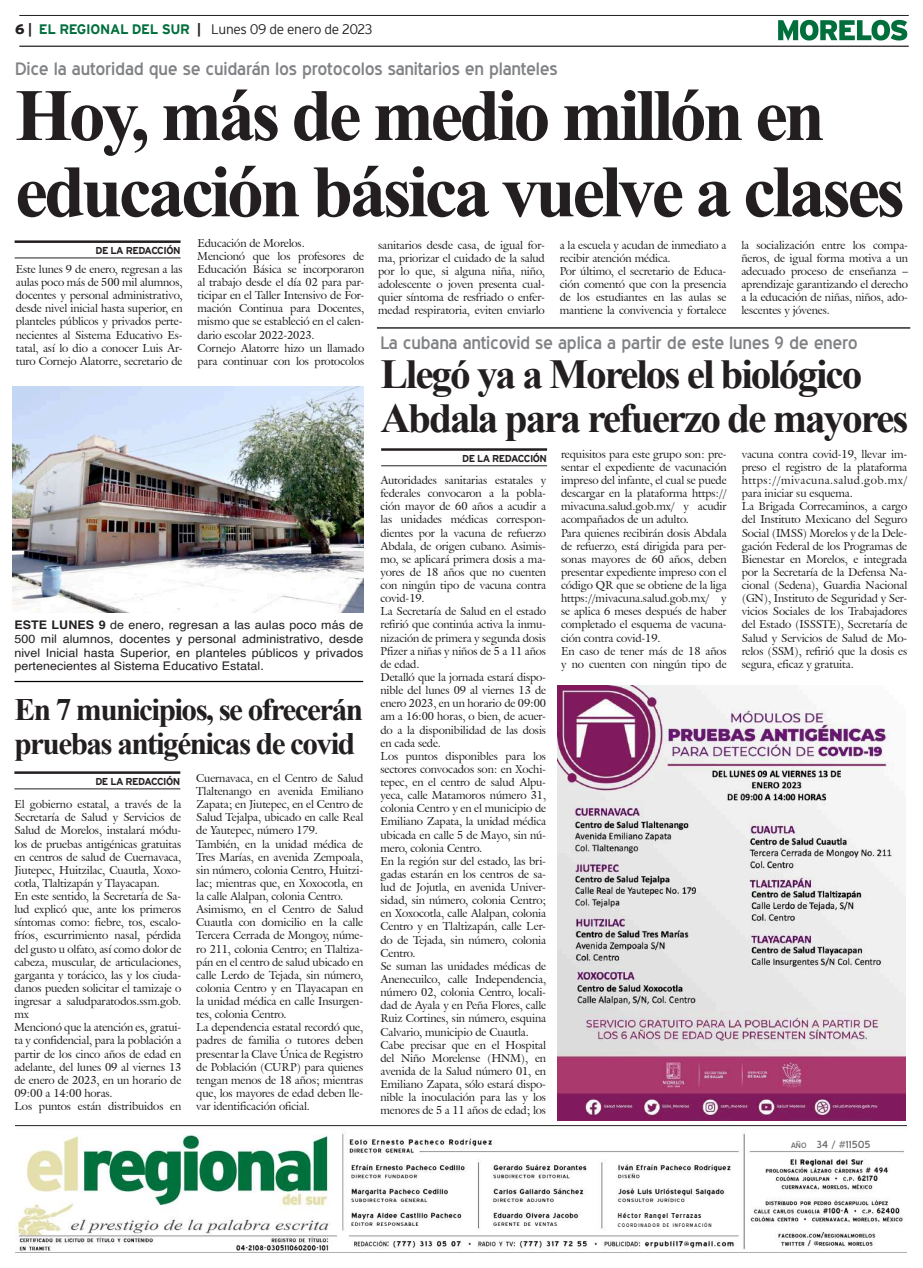
<style>
.page{position:relative;width:923px;height:1268px;background:#fff}
.page>*{position:absolute;margin:0;border:0;box-sizing:border-box;transform-origin:0 0}
.t1{font:700 73.75px/76.2px "Times New Roman";letter-spacing:-.05em;color:#231f20}
.t2{font:700 41.25px/43.8px "Times New Roman";letter-spacing:-.05em;color:#231f20}
.t3{font:700 31.25px/33.8px "Times New Roman";letter-spacing:-.05em;color:#231f20}
.t4{font:17.5px "Blue Highway";letter-spacing:-.015em;color:#808285;scale:1.05 1}
.t5{font:300 13.75px "Interstate";letter-spacing:-.025em;color:#231f20}
.t6{font:11.88px/13.8px "Helvetica";letter-spacing:.005em;color:#231f20;text-align:justify;scale:1.05 1}
.t7{font:11.25px/13.1px "Galliard IT Cby BT";letter-spacing:-.01em;color:#231f20}
.t8{font:700 10px "Interstate";letter-spacing:-.05em;color:#231f20}
.t9{font:10px "Blue Highway";color:#6c6d70;scale:1.1 1}
.t10{font:700 6.88px "Blue Highway";letter-spacing:.095em;color:#231f20}
.t11{font:5px "Blue Highway";letter-spacing:.18em;color:#231f20}
.s1{font-weight:900}
.s2{font-weight:700}
.s3{font-weight:700;color:#006f3c}
.s4{font-size:7.5px}
</style>
<div class="page">
<hr style="left:19px;top:15px;width:889px;height:1px;background:#231f20">
<hr style="left:19px;top:46px;width:889px;height:1px;background:#231f20">
<svg style="left:778px;top:20px;width:129px;height:21px"></svg>
<img style="left:15px;top:1125px;width:891px;height:127px">
<hr style="left:15px;top:240px;width:165px;height:3px;background:#231f20">
<hr style="left:15px;top:257px;width:165px;height:1px;background:#231f20">
<hr style="left:14px;top:771px;width:166px;height:3px;background:#231f20">
<hr style="left:14px;top:788px;width:166px;height:1px;background:#231f20">
<hr style="left:381px;top:448px;width:166px;height:3px;background:#231f20">
<hr style="left:381px;top:465px;width:166px;height:1px;background:#231f20">
<hr style="left:377px;top:327px;width:533px;height:1px;background:#000">
<hr style="left:14px;top:681px;width:349px;height:1px;background:#000">
<img style="left:12px;top:386px;width:351px;height:226px">
<img style="left:557px;top:685px;width:348px;height:435px">
<p class="t5" style="left:15px;top:21px;width:359px"><span class="s1">6</span> <span class="s2">|</span> <span class="s3">EL REGIONAL DEL SUR</span> <span class="s2">|</span> Lunes 09 de enero de 2023</p>
<h3 class="t4" style="left:15px;top:58px;width:518px">Dice la autoridad que se cuidarán los protocolos sanitarios en planteles</h3>
<h1 class="t1" style="left:15px;top:75px;width:891px">Hoy, más de medio millón en educación básica vuelve a clases</h1>
<p class="t8" style="left:96px;top:245px;width:86px">DE LA REDACCIÓN</p>
<p class="t7" style="left:197px;top:236px;width:168px">Educación de Morelos.<br>Mencionó que los profesores de<br>Educación Básica se incorporaron al trabajo desde el día 02 para par&shy;ticipar en el Taller Intensivo de For&shy;mación Continua para Docentes, mismo que se estableció en el calen&shy;dario escolar 2022-2023.<br>Cornejo Alatorre hizo un llamado para continuar con los protocolos</p>
<p class="t7" style="left:378px;top:238px;width:168px;text-align:justify">sanitarios desde casa, de igual for&shy;ma, priorizar el cuidado de la salud por lo que, si alguna niña, niño, adolescente o joven presenta cual&shy;quier síntoma de resfriado o enfer&shy;medad respiratoria, eviten enviarlo</p>
<p class="t7" style="left:560px;top:238px;width:168px">a la escuela y acudan de inmediato a recibir atención médica.<br>Por último, el secretario de Educa&shy;ción comentó que con la presencia de los estudiantes en las aulas se mantiene la convivencia y fortalece</p>
<p class="t7" style="left:741px;top:238px;width:168px;text-align:justify">la socialización entre los compa&shy;ñeros, de igual forma motiva a un adecuado proceso de enseñanza – aprendizaje garantizando el derecho a la educación de niñas, niños, ado&shy;lescentes y jóvenes.</p>
<p class="t7" style="left:16px;top:262px;width:168px;text-align:justify">Este lunes 9 de enero, regresan a las aulas poco más de 500 mil alumnos, docentes y personal administrativo, desde nivel inicial hasta superior, en planteles públicos y privados perte&shy;necientes al Sistema Educativo Es&shy;tatal, así lo dio a conocer Luis Ar&shy;turo Cornejo Alatorre, secretario de</p>
<h3 class="t4" style="left:380px;top:332px;width:456px">La cubana anticovid se aplica a partir de este lunes 9 de enero</h3>
<h2 class="t2" style="left:380px;top:351px;width:529px">Llegó ya a Morelos el biológico<br>Abdala para refuerzo de mayores</h2>
<p class="t8" style="left:462px;top:452px;width:86px">DE LA REDACCIÓN</p>
<p class="t7" style="left:561px;top:447px;width:167px">requisitos para este grupo son: pre&shy;sentar el expediente de vacunación impreso del infante, el cual se puede descargar en la plataforma https:// mivacuna.salud.gob.mx/ y acudir acompañados de un adulto.<br>Para quienes recibirán dosis Abdala de refuerzo, está dirigida para per&shy;sonas mayores de 60 años, deben presentar expediente impreso con el código QR que se obtiene de la liga https://mivacuna.salud.gob.mx/ y se aplica 6 meses después de haber completado el esquema de vacuna&shy;ción contra covid-19.<br>En caso de tener más de 18 años y no cuenten con ningún tipo de</p>
<p class="t7" style="left:741px;top:447px;width:167px">vacuna contra covid-19, llevar im&shy;preso el registro de la plataforma https://mivacuna.salud.gob.mx/ para iniciar su esquema.<br>La Brigada Correcaminos, a cargo del Instituto Mexicano del Seguro Social (IMSS) Morelos y de la Dele&shy;gación Federal de los Programas de Bienestar en Morelos, e integrada por la Secretaría de la Defensa Na&shy;cional (Sedena), Guardia Nacional (GN), Instituto de Seguridad y Ser&shy;vicios Sociales de los Trabajadores del Estado (ISSSTE), Secretaría de Salud y Servicios de Salud de Mo&shy;relos (SSM), refirió que la dosis es segura, eficaz y gratuita.</p>
<p class="t7" style="left:380px;top:473px;width:167px">Autoridades sanitarias estatales y federales convocaron a la pobla&shy;ción mayor de 60 años a acudir a las unidades médicas correspon&shy;dientes por la vacuna de refuerzo<br>Abdala, de origen cubano. Asimis&shy;mo, se aplicará primera dosis a ma&shy;yores de 18 años que no cuenten con ningún tipo de vacuna contra covid-19.<br>La Secretaría de Salud en el estado refirió que continúa activa la inmu&shy;nización de primera y segunda dosis<br>Pfizer a niñas y niños de 5 a 11 años de edad.<br>Detalló que la jornada estará dispo&shy;nible del lunes 09 al viernes 13 de enero 2023, en un horario de 09:00 am a 16:00 horas, o bien, de acuer&shy;do a la disponibilidad de las dosis en cada sede.<br>Los puntos disponibles para los sectores convocados son: en Xochi&shy;tepec, en el centro de salud Alpu&shy;yeca, calle Matamoros número 31, colonia Centro y en el municipio de<br>Emiliano Zapata, la unidad médica ubicada en calle 5 de Mayo, sin nú&shy;mero, colonia Centro.<br>En la región sur del estado, las bri&shy;gadas estarán en los centros de sa&shy;lud de Jojutla, en avenida Univer&shy;sidad, sin número, colonia Centro; en Xoxocotla, calle Alalpan, colonia<br>Centro y en Tlaltizapán, calle Ler&shy;do de Tejada, sin número, colonia<br>Centro.<br>Se suman las unidades médicas de<br>Anenecuilco, calle Independencia, número 02, colonia Centro, locali&shy;dad de Ayala y en Peña Flores, calle<br>Ruiz Cortines, sin número, esquina<br>Calvario, municipio de Cuautla.<br>Cabe precisar que en el Hospital del Niño Morelense (HNM), en avenida de la Salud número 01, en<br>Emiliano Zapata, sólo estará dispo&shy;nible la inoculación para las y los menores de 5 a 11 años de edad; los</p>
<p class="t6" style="left:14px;top:618px;width:334px"><span class="s2">ESTE LUNES 9</span> de enero, regresan a las aulas poco más de 500 mil alumnos, docentes y personal administrativo, desde nivel Inicial hasta Superior, en planteles públicos y privados pertenecientes al Sistema Educativo Estatal.</p>
<h3 class="t3" style="left:14px;top:692px;width:350px">En 7 municipios, se ofrecerán pruebas antigénicas de covid</h3>
<p class="t8" style="left:95px;top:775px;width:86px">DE LA REDACCIÓN</p>
<p class="t7" style="left:196px;top:771px;width:168px">Cuernavaca, en el Centro de Salud Tlaltenango en avenida Emiliano Zapata; en Jiutepec, en el Centro de Salud Tejalpa, ubicado en calle Real de Yautepec, número 179.<br>También, en la unidad médica de Tres Marías, en avenida Zempoala, sin número, colonia Centro, Huitzi&shy;lac; mientras que, en Xoxocotla, en la calle Alalpan, colonia Centro.<br>Asimismo, en el Centro de Salud Cuautla con domicilio en la calle Tercera Cerrada de Mongoy, núme&shy;ro 211, colonia Centro; en Tlaltiza&shy;pán en el centro de salud ubicado en calle Lerdo de Tejada, sin número, colonia Centro y en Tlayacapan en la unidad médica en calle Insurgen&shy;tes, colonia Centro.<br>La dependencia estatal recordó que, padres de familia o tutores deben presentar la Clave Única de Registro de Población (CURP) para quienes tengan menos de 18 años; mientras que, los mayores de edad deben lle&shy;var identificación oficial.</p>
<p class="t7" style="left:14px;top:797px;width:168px">El gobierno estatal, a través de la Secretaría de Salud y Servicios de Salud de Morelos, instalará módu&shy;los de pruebas antigénicas gratuitas en centros de salud de Cuernavaca, Jiutepec, Huitzilac, Cuautla, Xoxo&shy;cotla, Tlaltizapán y Tlayacapan.<br>En este sentido, la Secretaría de Sa&shy;lud explicó que, ante los primeros síntomas como: fiebre, tos, escalo&shy;fríos, escurrimiento nasal, pérdida del gusto u olfato, así como dolor de cabeza, muscular, de articulaciones, garganta y torácico, las y los ciuda&shy;danos pueden solicitar el tamizaje o ingresar a saludparatodos.ssm.gob. mx<br>Mencionó que la atención es, gratui&shy;ta y confidencial, para la población a partir de los cinco años de edad en adelante, del lunes 09 al viernes 13 de enero de 2023, en un horario de 09:00 a 14:00 horas.<br>Los puntos están distribuidos en</p>
<p class="t10" style="left:618px;top:1211px;width:85px">Héctor Rangel Terrazas</p>
<p class="t11" style="left:618px;top:1222px;width:95px">COORDINADOR DE INFORMACIÓN</p>
<p class="t9" style="left:791px;top:1138px;width:74px"><span class="s4">AÑO</span> 34 / #11505</p>
</div>
